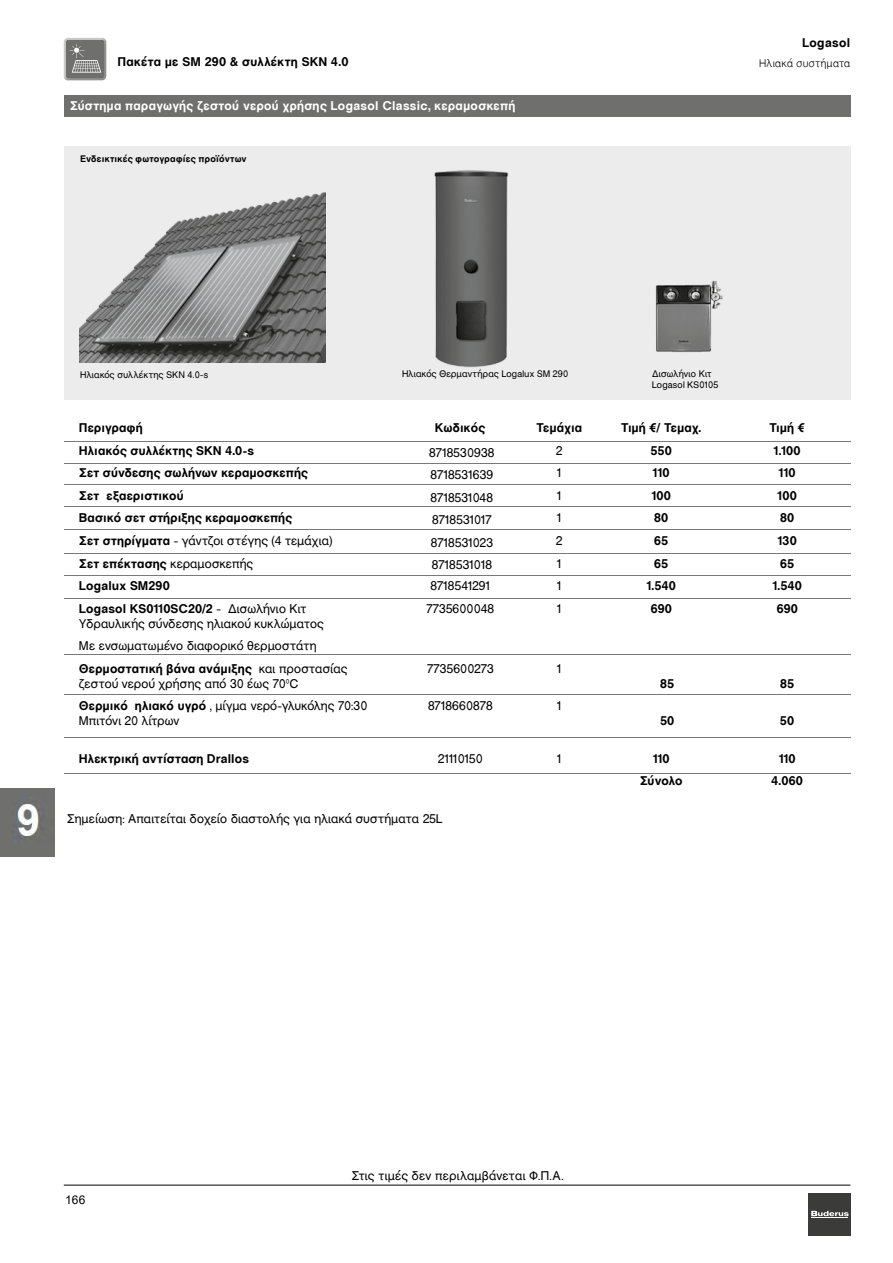
<style>
.page{position:relative;width:893px;height:1263px;background:#fff}
.page>*{position:absolute;margin:0;border:0;box-sizing:border-box;transform-origin:0 0}
.t1{font:12px/22.5px "Mg Helvetica UC Pol";color:#000}
.t2{font:700 12px "Mg Helvetica UC Pol";letter-spacing:.01em;color:#000}
.t3{font:12px/22.5px "Mg Helvetica UC Pol";letter-spacing:.02em;color:#000}
.t4{font:700 12px "Mg Helvetica UC Pol";letter-spacing:.02em;color:#fff}
.t5{font:12px "Mg Helvetica Light UC Pol";letter-spacing:.02em;color:#000}
.t6{font:12px "Mg Helvetica UC Pol";letter-spacing:.025em;color:#000}
.t7{font:12px "Arial";color:#000}
.t8{font:9px/10.8px "Mg Helvetica UC Pol";letter-spacing:.015em;color:#000}
.t9{font:700 9px "Mg Helvetica UC Pol";letter-spacing:.015em;color:#000}
.s1{font-weight:700}
.s2{font-weight:400}
.s3{font-style:inherit}
</style>
<div class="page">
<hr style="left:64px;top:1185px;width:786px;height:1px;background:#000">
<div style="left:808px;top:1193px;width:42px;height:43px;background:#3b3b3a"></div>
<hr style="left:811px;top:1217px;width:37px;height:1px;background:#fff">
<svg style="left:811px;top:1211px;width:38px;height:5px"></svg>
<div style="left:0;top:788px;width:55px;height:69px;background:#6f6f6e"></div>
<hr style="left:64px;top:442px;width:786px;height:1px;background:#787978">
<hr style="left:64px;top:506px;width:786px;height:1px;background:#787978">
<hr style="left:64px;top:575px;width:786px;height:1px;background:#787978">
<hr style="left:64px;top:463px;width:786px;height:1px;background:#787978">
<hr style="left:64px;top:529px;width:786px;height:1px;background:#787978">
<hr style="left:64px;top:598px;width:786px;height:1px;background:#787978">
<hr style="left:64px;top:773px;width:786px;height:1px;background:#787978">
<hr style="left:64px;top:737px;width:786px;height:1px;background:#787978">
<hr style="left:64px;top:694px;width:786px;height:1px;background:#787978">
<hr style="left:64px;top:484px;width:786px;height:1px;background:#787978">
<hr style="left:64px;top:553px;width:786px;height:1px;background:#787978">
<hr style="left:64px;top:654px;width:786px;height:1px;background:#787978">
<div style="left:64px;top:96px;width:786px;height:21px;background:#6f6f6e"></div>
<div style="left:64px;top:146px;width:786px;height:254px;background:#ececed"></div>
<img style="left:655px;top:281px;width:68px;height:71px">
<img style="left:79px;top:192px;width:247px;height:170px">
<img style="left:434px;top:170px;width:75px;height:198px">
<svg style="left:64px;top:38px;width:42px;height:42px"></svg>
<img style="left:16px;top:803px;width:24px;height:33px">
<p class="t2" style="left:802px;top:35px;width:50px">Logasol</p>
<p class="t2" style="left:118px;top:54px;width:232px">Πακέτα με SM 290 &amp; συλλέκτη SKN 4.0</p>
<p class="t5" style="left:759px;top:57px;width:92px">Ηλιακά συστήματα</p>
<p class="t4" style="left:70px;top:98px;width:447px">Σύστημα παραγωγής ζεστού νερού χρήσης Logasol Classic, κεραμοσκεπή</p>
<p class="t9" style="left:80px;top:153px;width:168px">Ενδεικτικές φωτογραφίες προϊόντων</p>
<p class="t8" style="left:80px;top:369px;width:129px">Ηλιακός συλλέκτης SΚΝ 4.0-s</p>
<p class="t8" style="left:402px;top:368px;width:167px">Ηλιακός Θερμαντήρας Logalux SM 290</p>
<p class="t8" style="left:652px;top:368px;width:68px">Δισωλήνιο Κιτ<br>Logasol KS0105</p>
<p class="t2" style="left:79px;top:420px;width:65px">Περιγραφή</p>
<p class="t2" style="left:435px;top:420px;width:52px">Κωδικός</p>
<p class="t2" style="left:536px;top:420px;width:47px">Τεμάχια</p>
<p class="t2" style="left:621px;top:420px;width:82px">Τιμή €/ Τεμαχ.</p>
<p class="t2" style="left:769px;top:420px;width:37px">Τιμή €</p>
<p class="t2" style="left:79px;top:443px;width:176px">Ηλιακός συλλέκτης SKN 4.0-s</p>
<p class="t1" style="left:556px;top:439px;width:8px">2</p>
<p class="t2" style="left:651px;top:443px;width:23px">550</p>
<p class="t2" style="left:774px;top:443px;width:28px">1.100</p>
<p class="t2" style="left:79px;top:465px;width:231px">Σετ σύνδεσης σωλήνων κεραμοσκεπής</p>
<p class="t1" style="left:557px;top:462px;width:6px">1</p>
<p class="t2" style="left:653px;top:465px;width:18px">110</p>
<p class="t2" style="left:779px;top:465px;width:18px">110</p>
<p class="t2" style="left:79px;top:488px;width:106px">Σετ εξαεριστικού</p>
<p class="t1" style="left:557px;top:484px;width:6px">1</p>
<p class="t2" style="left:652px;top:488px;width:21px">100</p>
<p class="t2" style="left:778px;top:488px;width:21px">100</p>
<p class="t2" style="left:79px;top:510px;width:215px">Βασικό σετ στήριξης κεραμοσκεπής</p>
<p class="t1" style="left:557px;top:507px;width:6px">1</p>
<p class="t2" style="left:654px;top:510px;width:16px">80</p>
<p class="t2" style="left:780px;top:510px;width:16px">80</p>
<p class="t1" style="left:79px;top:529px;width:255px"><span class="s1">Σετ στηρίγματα</span> - γάντζοι στέγης (4 τεμάχια)</p>
<p class="t1" style="left:556px;top:529px;width:8px">2</p>
<p class="t2" style="left:654px;top:533px;width:16px">65</p>
<p class="t2" style="left:778px;top:533px;width:20px">130</p>
<p class="t2" style="left:79px;top:555px;width:176px">Σετ επέκτασης <span class="s2">κεραμοσκεπής</span></p>
<p class="t1" style="left:557px;top:552px;width:6px">1</p>
<p class="t2" style="left:654px;top:555px;width:16px">65</p>
<p class="t2" style="left:780px;top:555px;width:16px">65</p>
<p class="t2" style="left:79px;top:578px;width:92px">Logalux SM290</p>
<p class="t6" style="left:430px;top:578px;width:61px">8718541291</p>
<p class="t1" style="left:557px;top:574px;width:6px">1</p>
<p class="t2" style="left:647px;top:578px;width:31px">1.540</p>
<p class="t2" style="left:773px;top:578px;width:31px">1.540</p>
<p class="t2" style="left:79px;top:600px;width:229px">Logasol KS0110SC20/2 <span class="s2">- Δισωλήνιο Κιτ</span></p>
<p class="t1" style="left:426px;top:597px;width:69px">7735600048</p>
<p class="t1" style="left:557px;top:597px;width:6px">1</p>
<p class="t2" style="left:651px;top:600px;width:23px">690</p>
<p class="t2" style="left:777px;top:600px;width:23px">690</p>
<p class="t1" style="left:79px;top:612px;width:270px">Υδραυλικής σύνδεσης ηλιακού κυκλώματος<br>Με ενσωματωμένο διαφορικό θερμοστάτη<br><span class="s1">Θερμοστατική βάνα ανάμιξης</span> και προστασίας</p>
<p class="t3" style="left:429px;top:441px;width:67px">8718530938<br>8718531639<br>8718531048<br>8718531017<br>8718531023<br>8718531018</p>
<p class="t1" style="left:427px;top:657px;width:68px">7735600273</p>
<p class="t1" style="left:557px;top:657px;width:6px">1</p>
<p class="t1" style="left:79px;top:672px;width:221px">ζεστού νερού χρήσης από 30 έως 70°C</p>
<p class="t2" style="left:660px;top:675px;width:16px">85</p>
<p class="t2" style="left:780px;top:675px;width:16px">85</p>
<p class="t1" style="left:79px;top:694px;width:290px"><span class="s1">Θερμικό ηλιακό υγρό</span> , μίγμα νερό-γλυκόλης 70:30</p>
<p class="t1" style="left:428px;top:694px;width:66px">8718660878</p>
<p class="t1" style="left:557px;top:694px;width:6px">1</p>
<p class="t1" style="left:79px;top:709px;width:102px">Μπιτόνι 20 λίτρων</p>
<p class="t2" style="left:660px;top:713px;width:16px">50</p>
<p class="t2" style="left:780px;top:713px;width:16px">50</p>
<p class="t2" style="left:79px;top:750px;width:172px">Ηλεκτρική αντίσταση Drallos</p>
<p class="t1" style="left:438px;top:747px;width:46px">21110150</p>
<p class="t1" style="left:557px;top:747px;width:6px">1</p>
<p class="t2" style="left:653px;top:750px;width:18px">110</p>
<p class="t2" style="left:779px;top:750px;width:18px">110</p>
<p class="t2" style="left:640px;top:773px;width:44px">Σύνολο</p>
<p class="t2" style="left:772px;top:773px;width:33px">4.060</p>
<p class="t1" style="left:67px;top:807px;width:377px">Σημείωση: Απαιτείται δοχείο διαστολής για ηλιακά συστήματα 25L</p>
<p class="t7" style="left:65px;top:1192px;width:22px">16<span class="s3">6</span></p>
<p class="t1" style="left:352px;top:1164px;width:213px">Στις τιμές δεν περιλαμβάνεται Φ.Π.Α.</p>
</div>
